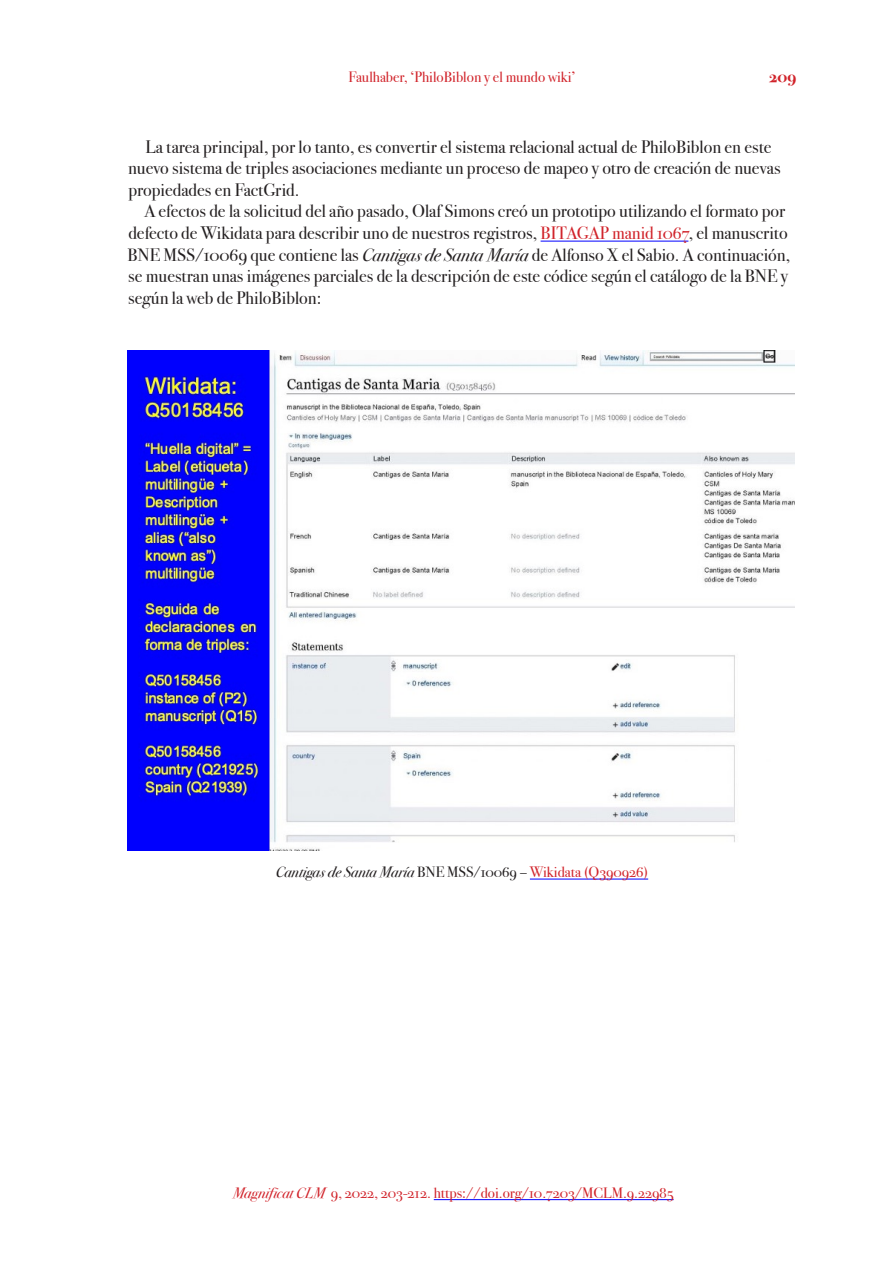
<style>
.page{position:relative;width:893px;height:1263px;background:#fff}
.page>*{position:absolute;margin:0;border:0;box-sizing:border-box;transform-origin:0 0}
.Paràgraf_2_i_ss{font:18px/21.6px "Bodoni Svty Two OSITCTT Book";color:#231f20}
.t1{font:16.5px "Bodoni Svty Two OSITCTT Bold";color:#d1232a}
.t2{font:15px "Bodoni Svty Two OSITCTT Book";color:#d1232a}
.Paràgraf_2_i_ss__sen{font:15px "Bodoni Svty Two OSITCTT Book It";color:#231f20}
.s1{color:#d1232a}
.s2{font-family:"Bodoni Svty Two OSITCTT Book It"}
.s3{font-family:"Bodoni Svty Two OSITCTT Book"}
.s4{font-family:"Bodoni Svty Two OSITCTT Book";color:#d1232a}
</style>
<div class="page">
<hr style="left:434px;top:1199px;width:240px;height:1px;background:#00f">
<hr style="left:541px;top:241px;width:147px;height:1px;background:#00f">
<hr style="left:530px;top:879px;width:118px;height:1px;background:#00f">
<img style="left:128px;top:351px;width:666px;height:500px">
<p class="t2" style="left:348px;top:68px;width:229px">Faulhaber, ‘PhiloBiblon y el mundo wiki’</p>
<p class="t1" style="left:769px;top:67px;width:28px">209</p>
<p class="Paràgraf_2_i_ss" style="left:128px;top:136px;width:654px;text-indent:17px">La tarea principal, por lo tanto, es convertir el sistema relacional actual de PhiloBiblon en este nuevo sistema de triples asociaciones mediante un proceso de mapeo y otro de creación de nuevas propiedades en FactGrid.</p>
<p class="Paràgraf_2_i_ss" style="left:128px;top:201px;width:664px;text-indent:17px">A efectos de la solicitud del año pasado, Olaf Simons creó un prototipo utilizando el formato por defecto de Wikidata para describir uno de nuestros registros, <span class="s1">BITAGAP manid 1067</span>, el manuscrito BNE MSS/10069 que contiene las <span class="s2">Cantigas de Santa María</span> de Alfonso X el Sabio. A continuación, se muestran unas imágenes parciales de la descripción de este códice según el catálogo de la BNE y según la web de PhiloBiblon:</p>
<p class="Paràgraf_2_i_ss__sen" style="left:276px;top:863px;width:374px">Cantigas de Santa María <span class="s3">BNE MSS/10069 –</span> <span class="s4">Wikidata (Q390926)</span></p>
<p class="t2" style="left:233px;top:1184px;width:442px"><span class="s2">Magnificat CLM</span> 9, 2022, 203-212. https://doi.org/10.7203/MCLM.9.22985</p>
</div>
